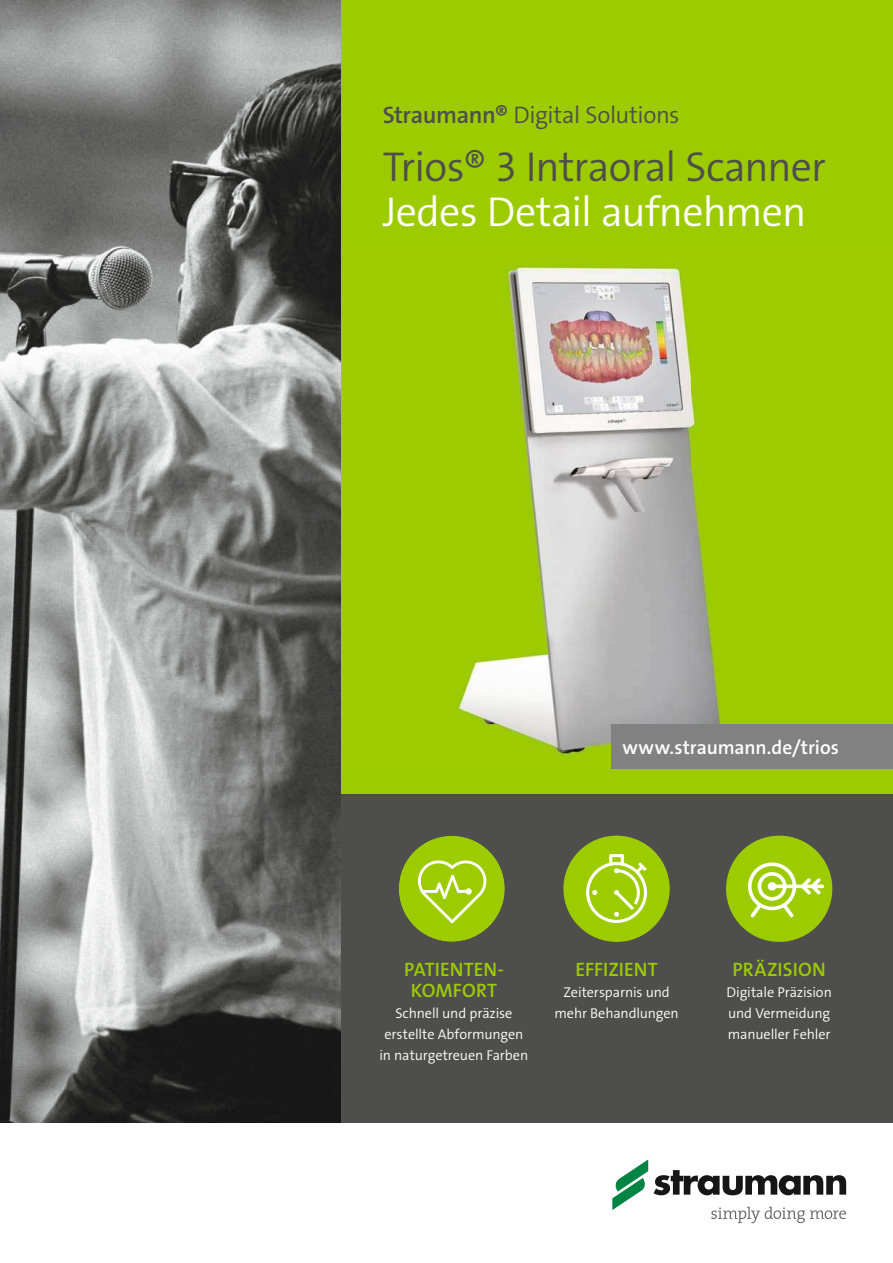
<style>
.page{position:relative;width:893px;height:1263px;background:#fff}
.page>*{position:absolute;margin:0;border:0;box-sizing:border-box;transform-origin:0 0}
.t1{font:42px "The Sans LP4 Se Lig";letter-spacing:-.02em;color:#4e4e4d}
.t2{font:42px "The Sans LP4 Se Lig";letter-spacing:-.015em;color:#fff}
.t3{font:24px "The Sans LP4 Se Lig";letter-spacing:-.015em;color:#4e4e4d}
.t4{font:19.5px/21px "The Sans LP6 Se Bld";letter-spacing:.005em;color:#9ccb00;text-align:center}
.t5{font:19.5px "The Sans LP6 Se Bld";color:#fff}
.t6{font:14.25px/21px "The Sans LP4 Se Lig";letter-spacing:-.005em;color:#fff;text-align:center}
.s1{font-family:"The Sans LP6 Se Bld"}
</style>
<div class="page">
<div style="left:340px;top:794px;width:553px;height:329px;background:#4e4e4d"></div>
<div style="left:340px;top:0;width:553px;height:794px;background:#9ccb00"></div>
<img style="left:340px;top:247px;width:381px;height:522px">
<svg style="left:654px;top:1170px;width:192px;height:25px"></svg>
<svg style="left:612px;top:1159px;width:36px;height:51px"></svg>
<svg style="left:711px;top:1207px;width:135px;height:16px"></svg>
<img style="left:0;top:0;width:340px;height:1123px">
<div style="left:726px;top:836px;width:106px;height:106px;background:#9ccb00;border-radius:50%"></div>
<svg style="left:748px;top:862px;width:76px;height:55px"></svg>
<div style="left:563px;top:836px;width:107px;height:106px;background:#9ccb00;border-radius:50%"></div>
<svg style="left:586px;top:854px;width:61px;height:69px"></svg>
<div style="left:399px;top:836px;width:106px;height:106px;background:#9ccb00;border-radius:50%"></div>
<svg style="left:417px;top:860px;width:70px;height:63px"></svg>
<div style="left:611px;top:724px;width:282px;height:45px;background:#818181"></div>
<h2 class="t3" style="left:383px;top:105px;width:298px"><span class="s1">Straumann®</span> Digital Solutions</h2>
<h1 class="t1" style="left:383px;top:150px;width:445px">Trios® 3 Intraoral Scanner</h1>
<h1 class="t2" style="left:383px;top:195px;width:425px">Jedes Detail aufnehmen</h1>
<h3 class="t5" style="left:622px;top:737px;width:218px">www.straumann.de/trios</h3>
<h3 class="t4" style="left:404px;top:958px;width:101px">PATIENTEN-<br>KOMFORT</h3>
<p class="t6" style="left:380px;top:1003px;width:150px">Schnell und präzise erstellte Abformungen in naturgetreuen Farben</p>
<h3 class="t4" style="left:575px;top:958px;width:84px">EFFIZIENT</h3>
<p class="t6" style="left:554px;top:982px;width:126px">Zeitersparnis und mehr Behandlungen</p>
<h3 class="t4" style="left:733px;top:958px;width:95px">PRÄZISION</h3>
<p class="t6" style="left:727px;top:982px;width:107px;text-align:justify">Digitale Präzision und Vermeidung manueller Fehler</p>
</div>
